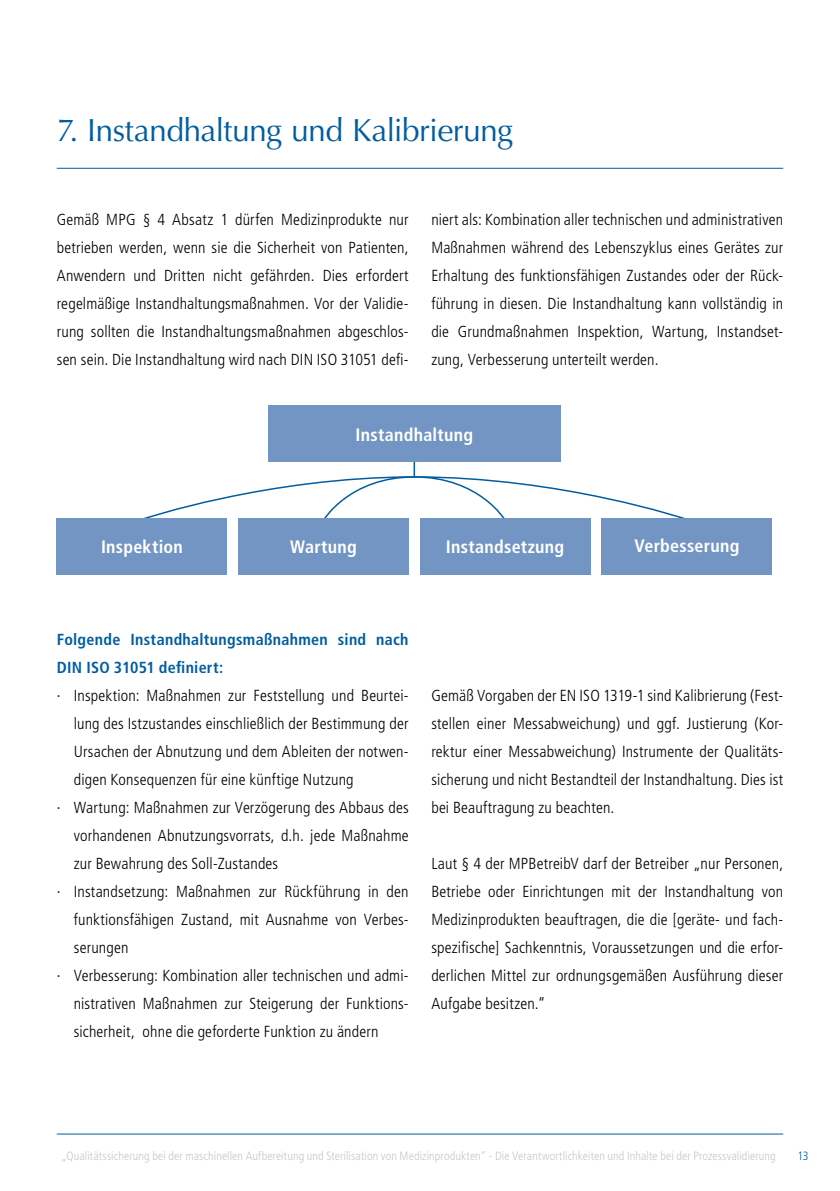
<style>
.page{position:relative;width:840px;height:1191px;background:#fff}
.page>*{position:absolute;margin:0;border:0;box-sizing:border-box;transform-origin:0 0}
.t1{font:32px "Optima LT Std";letter-spacing:-.02em;color:#005d9f}
.t2{font:700 condensed 18px "Frutiger LT Std";letter-spacing:.015em;color:#fff}
.t3{font:300 condensed 16px/28px "Frutiger LT Std";letter-spacing:.01em;color:#000;text-align:justify}
.t4{font:700 condensed 16px/28px "Frutiger LT Std";letter-spacing:.02em;color:#005d9f}
.t5{font:300 condensed 12px "Frutiger LT Std";letter-spacing:.01em;color:#c6c7c8}
.t6{font:300 condensed 12px "Frutiger LT Std";color:#005d9f}
</style>
<div class="page">
<hr style="left:57px;top:168px;width:725px;height:1px;background:#005d9f">
<hr style="left:57px;top:1133px;width:725px;height:1px;background:#005d9f">
<svg style="left:144px;top:458px;width:541px;height:63px"></svg>
<div style="left:268px;top:406px;width:292px;height:56px;background:#7295c3"></div>
<div style="left:57px;top:518px;width:170px;height:56px;background:#7295c3"></div>
<div style="left:238px;top:518px;width:170px;height:56px;background:#7295c3"></div>
<div style="left:420px;top:518px;width:170px;height:56px;background:#7295c3"></div>
<div style="left:601px;top:518px;width:170px;height:56px;background:#7295c3"></div>
<h1 class="t1" style="left:57px;top:111px;width:458px">7. Instandhaltung und Kalibrierung</h1>
<p class="t3" style="left:57px;top:205px;width:353px">Gemäß MPG § 4 Absatz 1 dürfen Medizinprodukte nur betrieben werden, wenn sie die Sicherheit von Patienten, Anwendern und Dritten nicht gefährden. Dies erfordert regelmäßige Instandhaltungsmaßnahmen. Vor der Validie&shy;rung sollten die Instandhaltungsmaßnahmen abgeschlos&shy;sen sein. Die Instandhaltung wird nach DIN ISO 31051 defi-</p>
<p class="t3" style="left:431px;top:205px;width:353px">niert als: Kombination aller technischen und administrativen Maßnahmen während des Lebenszyklus eines Gerätes zur Erhaltung des funktionsfähigen Zustandes oder der Rück&shy;führung in diesen. Die Instandhaltung kann vollständig in die Grundmaßnahmen Inspektion, Wartung, Instandset&shy;zung, Verbesserung unterteilt werden.</p>
<p class="t2" style="left:355px;top:424px;width:119px">Instandhaltung</p>
<p class="t2" style="left:101px;top:536px;width:83px">Inspektion</p>
<p class="t2" style="left:290px;top:536px;width:68px">Wartung</p>
<p class="t2" style="left:445px;top:536px;width:120px">Instandsetzung</p>
<p class="t2" style="left:634px;top:535px;width:106px">Verbesserung</p>
<p class="t4" style="left:57px;top:625px;width:353px">Folgende Instandhaltungsmaßnahmen sind nach<br>DIN ISO 31051 definiert:</p>
<p class="t3" style="left:57px;top:681px;width:353px">· Inspektion: Maßnahmen zur Feststellung und Beurtei-</p>
<p class="t3" style="left:74px;top:709px;width:336px">lung des Istzustandes einschließlich der Bestimmung der</p>
<p class="t3" style="left:74px;top:737px;width:336px">Ursachen der Abnutzung und dem Ableiten der notwen-</p>
<p class="t3" style="left:74px;top:765px;width:281px">digen Konsequenzen für eine künftige Nutzung</p>
<p class="t3" style="left:57px;top:793px;width:353px">· Wartung: Maßnahmen zur Verzögerung des Abbaus des</p>
<p class="t3" style="left:74px;top:821px;width:336px">vorhandenen Abnutzungsvorrats, d.h. jede Maßnahme</p>
<p class="t3" style="left:74px;top:849px;width:206px">zur Bewahrung des Soll-Zustandes</p>
<p class="t3" style="left:57px;top:877px;width:353px">· Instandsetzung: Maßnahmen zur Rückführung in den</p>
<p class="t3" style="left:74px;top:905px;width:336px">funktionsfähigen Zustand, mit Ausnahme von Verbes-</p>
<p class="t3" style="left:74px;top:933px;width:56px">serungen</p>
<p class="t3" style="left:57px;top:961px;width:353px">· Verbesserung: Kombination aller technischen und admi-</p>
<p class="t3" style="left:74px;top:989px;width:336px">nistrativen Maßnahmen zur Steigerung der Funktions-</p>
<p class="t3" style="left:74px;top:1017px;width:306px">sicherheit, ohne die geforderte Funktion zu ändern</p>
<p class="t3" style="left:431px;top:681px;width:353px">Gemäß Vorgaben der EN ISO 1319-1 sind Kalibrierung (Fest&shy;stellen einer Messabweichung) und ggf. Justierung (Kor&shy;rektur einer Messabweichung) Instrumente der Qualitäts&shy;sicherung und nicht Bestandteil der Instandhaltung. Dies ist bei Beauftragung zu beachten.</p>
<p class="t3" style="left:431px;top:849px;width:353px">Laut § 4 der MPBetreibV darf der Betreiber „nur Personen, Betriebe oder Einrichtungen mit der Instandhaltung von Medizinprodukten beauftragen, die die [geräte- und fach&shy;spezifische] Sachkenntnis, Voraussetzungen und die erfor&shy;derlichen Mittel zur ordnungsgemäßen Ausführung dieser Aufgabe besitzen.“</p>
<p class="t5" style="left:61px;top:1149px;width:715px">„Qualitätssicherung bei der maschinellen Aufbereitung und Sterilisation von Medizinprodukten“ - Die Verantwortlichkeiten und Inhalte bei der Prozessvalidierung</p>
<p class="t6" style="left:797px;top:1149px;width:13px">13</p>
</div>
